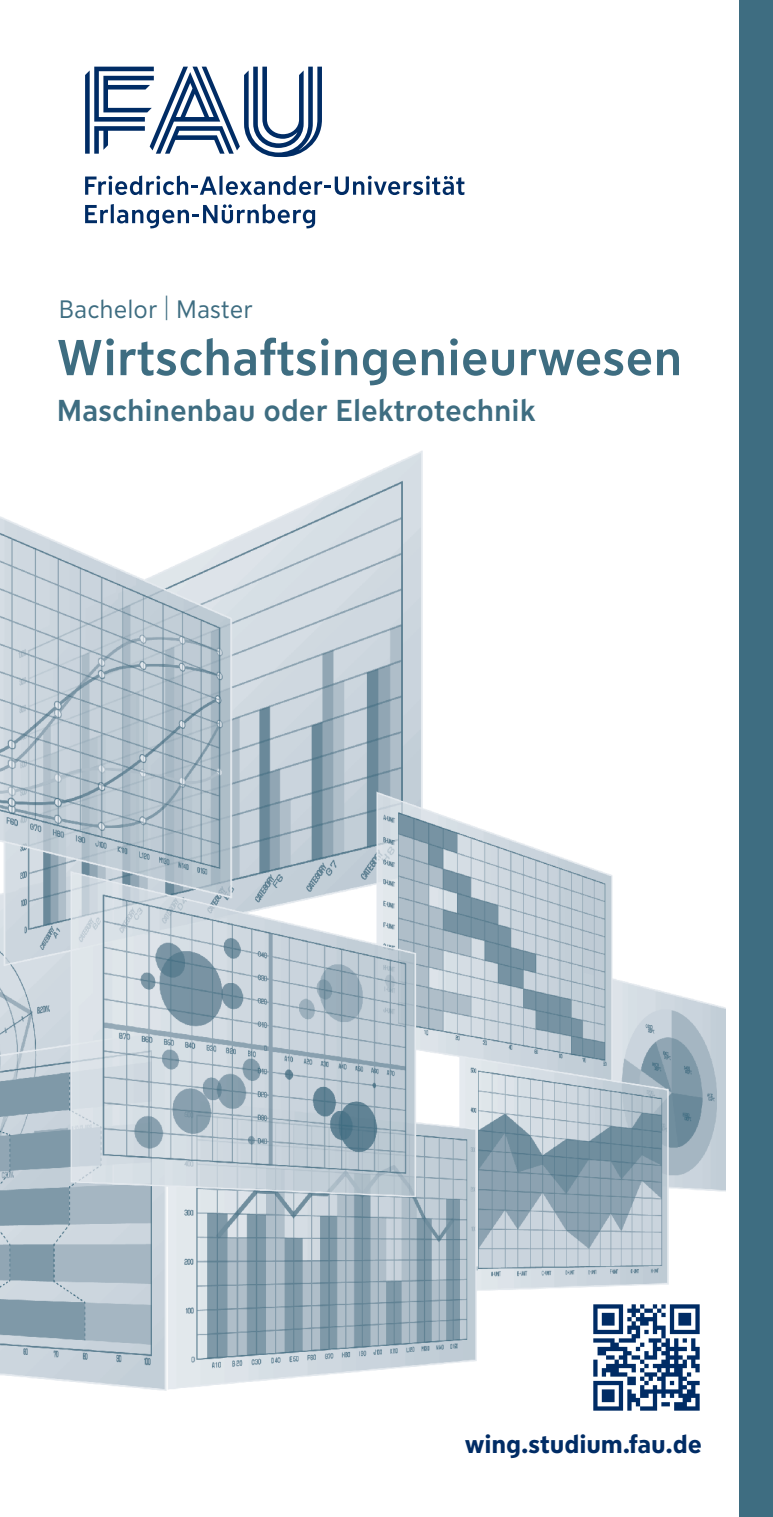
<style>
.page{position:relative;width:773px;height:1517px;background:#fff}
.page>*{position:absolute;margin:0;border:0;box-sizing:border-box;transform-origin:0 0}
.t1{font:500 50px "FAU Sans";color:#3e6d81}
.t2{font:500 30px "FAU Sans";color:#3e6d81}
.t3{font:700 25px "FAU Sans";letter-spacing:-.005em;color:#002c65}
.t4{font:25px "FAU Sans";color:#3e6d81}
</style>
<div class="page">
<img style="left:0;top:451px;width:726px;height:939px">
<div style="left:738px;top:0;width:34px;height:1517px;background:#3e6d81"></div>
<svg style="left:85px;top:67px;width:237px;height:90px"></svg>
<svg style="left:85px;top:175px;width:132px;height:20px"></svg>
<hr style="left:219px;top:175px;width:3px;height:20px;background:#002c65">
<svg style="left:226px;top:175px;width:238px;height:20px"></svg>
<svg style="left:85px;top:205px;width:23px;height:18px"></svg>
<hr style="left:111px;top:204px;width:3px;height:19px;background:#002c65">
<svg style="left:117px;top:204px;width:198px;height:24px"></svg>
<svg style="left:593px;top:1304px;width:106px;height:106px"></svg>
<p class="t4" style="left:59px;top:291px;width:195px">Bachelor | Master</p>
<h1 class="t1" style="left:57px;top:321px;width:627px">Wirtschaftsingenieurwesen</h1>
<p class="t2" style="left:57px;top:389px;width:480px">Maschinenbau oder Elektrotechnik</p>
<p class="t3" style="left:464px;top:1426px;width:239px">wing.studium.fau.de</p>
</div>
